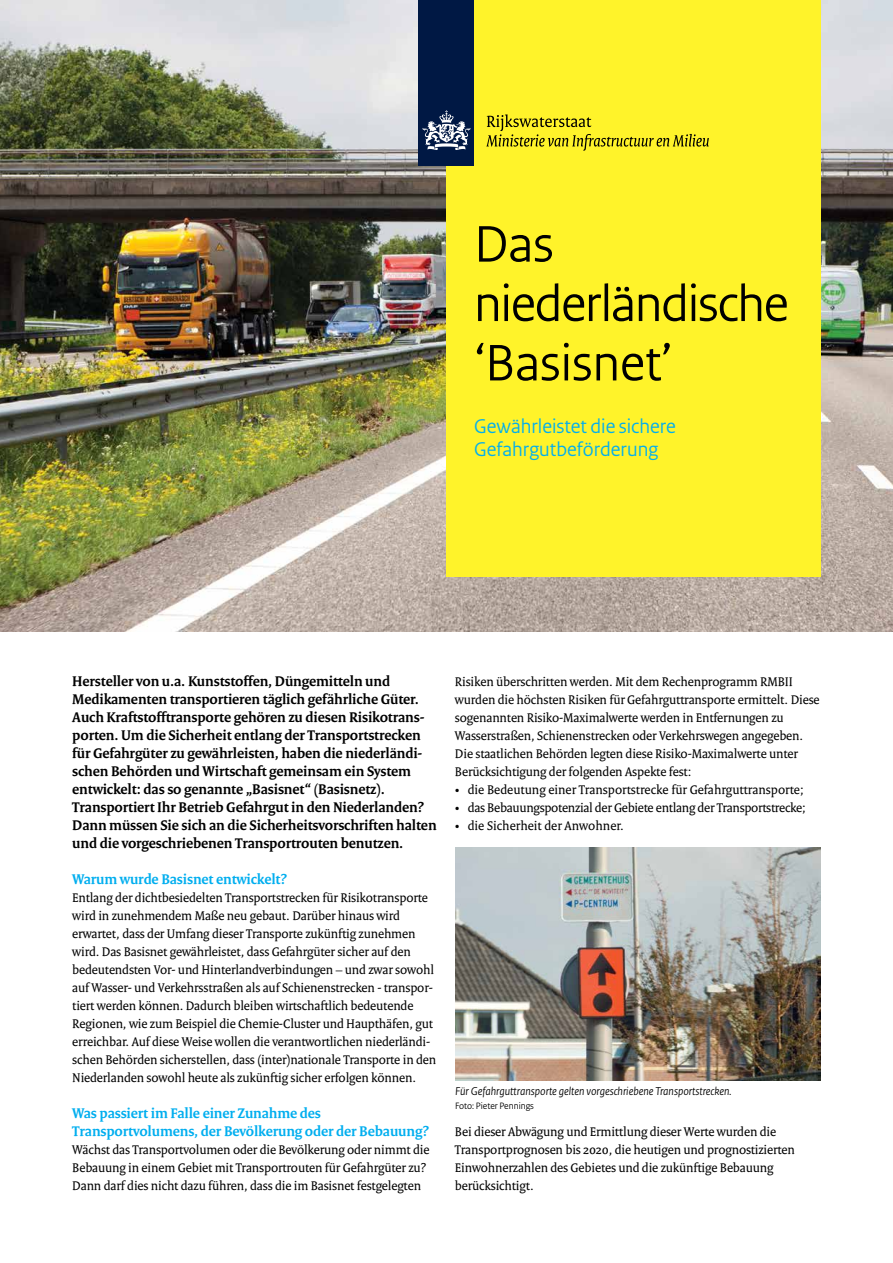
<style>
.page{position:relative;width:893px;height:1263px;background:#fff}
.page>*{position:absolute;margin:0;border:0;box-sizing:border-box;transform-origin:0 0}
.t1{font:54px/59.4px "Rijksoverheid Sans Heading";letter-spacing:-.02em;color:#000}
.t2{font:21px/23.1px "Rijksoverheid Sans Heading";color:#00aeef}
.t3{font:700 15px/18px "Rijksoverheid Serif";letter-spacing:-.01em;color:#000}
.t4{font:700 15px/18px "Rijksoverheid Serif";letter-spacing:-.01em;color:#00aeef}
.t5{font:13.5px/18px "Rijksoverheid Serif";letter-spacing:-.01em;color:#000}
.t6{font:italic 12px "Rijksoverheid Sans";color:#000}
.t7{font:9.75px "Rijksoverheid Sans";color:#000}
</style>
<div class="page">
<img style="left:0;top:0;width:893px;height:631px">
<div style="left:446px;top:0;width:375px;height:576px;background:#fff32a"></div>
<img style="left:455px;top:848px;width:366px;height:233px">
<div style="left:419px;top:0;width:55px;height:166px;background:#001844"></div>
<svg style="left:423px;top:110px;width:47px;height:40px"></svg>
<svg style="left:486px;top:114px;width:223px;height:37px"></svg>
<h1 class="t1" style="left:474px;top:215px;width:316px">Das niederländische ‘Basisnet’</h1>
<h2 class="t2" style="left:474px;top:415px;width:203px">Gewährleistet die sichere<br>Gefahrgutbeförderung</h2>
<p class="t3" style="left:72px;top:672px;width:366px">Hersteller von u.a. Kunststoffen, Düngemitteln und Medikamenten transportieren täglich gefährliche Güter.<br>Auch Kraftstofftransporte gehören zu diesen Risikotrans&shy;porten. Um die Sicherheit entlang der Transportstrecken für Gefahrgüter zu gewährleisten, haben die niederländi&shy;schen Behörden und Wirtschaft gemeinsam ein System entwickelt: das so genannte „Basisnet“ (Basisnetz).<br>Transportiert Ihr Betrieb Gefahrgut in den Niederlanden?<br>Dann müssen Sie sich an die Sicherheitsvorschriften halten und die vorgeschriebenen Transportrouten benutzen.</p>
<p class="t4" style="left:72px;top:870px;width:216px">Warum wurde Basisnet entwickelt?</p>
<p class="t5" style="left:72px;top:888px;width:365px">Entlang der dichtbesiedelten Transportstrecken für Risikotransporte wird in zunehmendem Maße neu gebaut. Darüber hinaus wird erwartet, dass der Umfang dieser Transporte zukünftig zunehmen wird. Das Basisnet gewährleistet, dass Gefahrgüter sicher auf den bedeutendsten Vor- und Hinterlandverbindungen – und zwar sowohl auf Wasser- und Verkehrsstraßen als auf Schienenstrecken - transpor&shy;tiert werden können. Dadurch bleiben wirtschaftlich bedeutende Regionen, wie zum Beispiel die Chemie-Cluster und Haupthäfen, gut erreichbar. Auf diese Weise wollen die verantwortlichen niederländi&shy;schen Behörden sicherstellen, dass (inter)nationale Transporte in den Niederlanden sowohl heute als zukünftig sicher erfolgen können.</p>
<p class="t4" style="left:72px;top:1104px;width:358px">Was passiert im Falle einer Zunahme des<br>Transportvolumens, der Bevölkerung oder der Bebauung?</p>
<p class="t5" style="left:72px;top:1140px;width:359px">Wächst das Transportvolumen oder die Bevölkerung oder nimmt die<br>Bebauung in einem Gebiet mit Transportrouten für Gefahrgüter zu?<br>Dann darf dies nicht dazu führen, dass die im Basisnet festgelegten</p>
<p class="t5" style="left:455px;top:672px;width:366px">Risiken überschritten werden. Mit dem Rechenprogramm RMBII wurden die höchsten Risiken für Gefahrguttransporte ermittelt. Diese sogenannten Risiko-Maximalwerte werden in Entfernungen zu Wasserstraßen, Schienenstrecken oder Verkehrswegen angegeben.<br>Die staatlichen Behörden legten diese Risiko-Maximalwerte unter Berücksichtigung der folgenden Aspekte fest:</p>
<p class="t5" style="left:455px;top:780px;width:350px">• die Bedeutung einer Transportstrecke für Gefahrguttransporte;</p>
<p class="t5" style="left:455px;top:798px;width:352px">• das Bebauungspotenzial der Gebiete entlang der Transportstrecke;</p>
<p class="t5" style="left:455px;top:816px;width:170px">• die Sicherheit der Anwohner.</p>
<p class="t6" style="left:455px;top:1084px;width:278px">Für Gefahrguttransporte gelten vorgeschriebene Transportstrecken.</p>
<p class="t7" style="left:455px;top:1100px;width:80px">Foto: Pieter Pennings</p>
<p class="t5" style="left:455px;top:1122px;width:341px">Bei dieser Abwägung und Ermittlung dieser Werte wurden die Transportprognosen bis 2020, die heutigen und prognostizierten Einwohnerzahlen des Gebietes und die zukünftige Bebauung berücksichtigt.</p>
</div>
